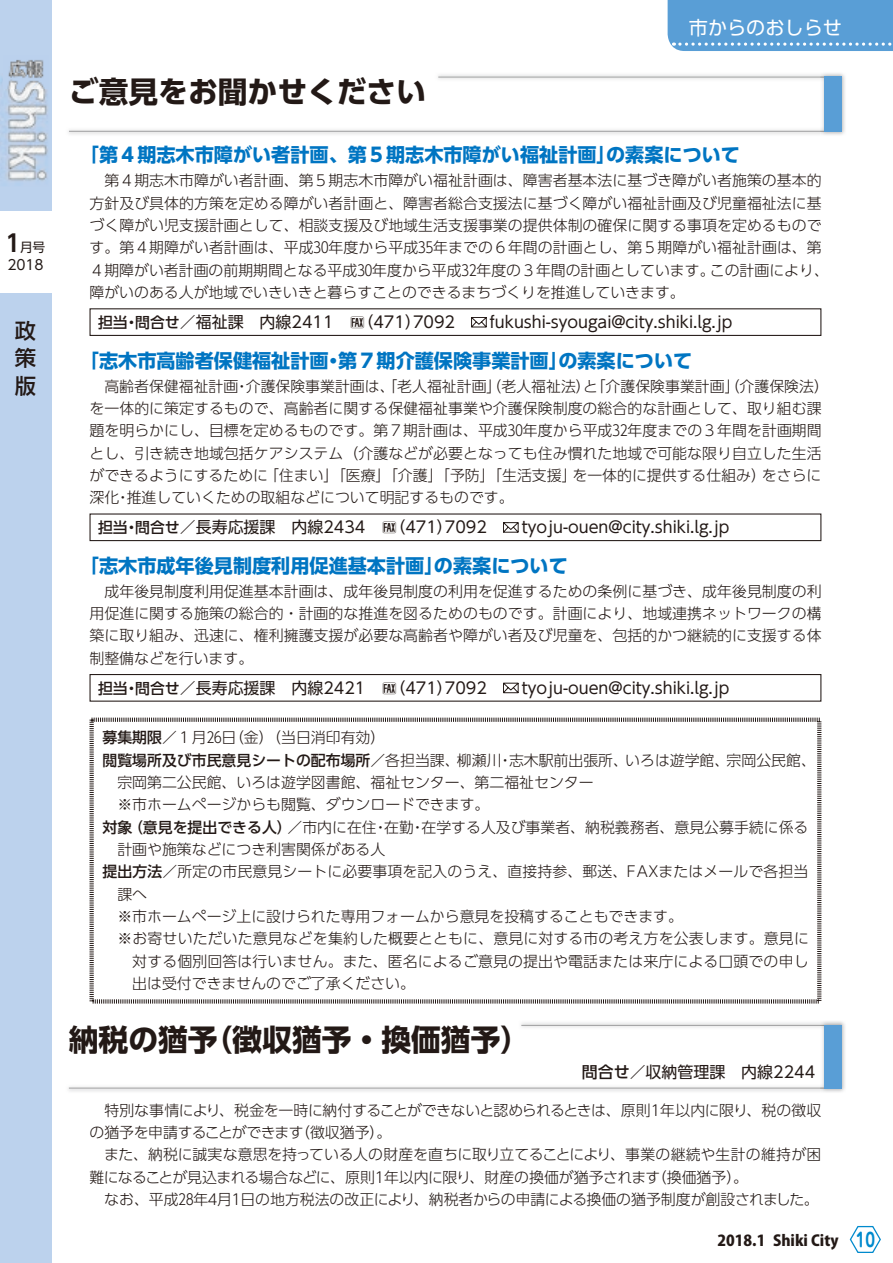
<style>
.page{position:relative;width:893px;height:1263px;background:#fff}
.page>*{position:absolute;margin:0;border:0;box-sizing:border-box;transform-origin:0 0}
.t1{font:29.7px "UD Shin Go Pro Bold 90 pv RKSJ H";color:#231916}
.t2{font:21.3px/27.6px "UD Shin Go Pro Medium 90 pv RKSJ V";color:#231916;text-align:justify}
.t3{font:19.2px "UD Shin Go Pro Bold 90 pv RKSJ H";color:#0075c2}
.t4{font:19.2px "UD Shin Go Pro Regular 90 pv RKSJ H";color:#fff}
.t5{font:15.9px "UD Shin Go Pro Regular 90 pv RKSJ H";color:#231916}
.t6{font:15px "Koz Go Pro Heavy 90 pv RKSJ H";color:#231916}
.t7{font:14.85px/22.4px "UD Shin Go Pro Light 90 pv RKSJ H";color:#231916}
.t8{font:14.85px/22.4px "UD Shin Go Pro Light 90 pv RKSJ H";letter-spacing:-.02em;color:#231916}
.t9{font:13.8px "UD Shin Go Pro Regular 90 pv RKSJ H";color:#231916}
.t10{font:12.75px "UD Shin Go Pro Regular 90 pv RKSJ H";color:#231916}
.s1{font-family:"UD Shin Go Pro De Bold 90 pv RKSJ H";font-size:23.4px}
.s2{font-family:"UD Shin Go Pro Medium 90 pv RKSJ H";font-size:14.85px}
.s3{font-family:"UD Shin Go Pro Medium 90 pv RKSJ H"}
.s4{font-family:"Jun 501 Pro Bold 90 pv RKSJ H";font-size:19.2px;color:#008acd}
</style>
<div class="page">
<div style="left:0;top:0;width:51px;height:210px;background:#bcd2ed"></div>
<div style="left:0;top:293px;width:51px;height:32px;background:#bcd2ed"></div>
<div style="left:0;top:321px;width:51px;height:942px;background:#bcd2ed"></div>
<img style="left:0;top:78px;width:48px;height:103px">
<img style="left:4px;top:60px;width:44px;height:28px">
<svg style="left:849px;top:1225px;width:32px;height:28px"></svg>
<div style="left:668px;top:0;width:225px;height:51px;background:#599ed6"></div>
<div style="left:90px;top:308px;width:731px;height:28px;border:1px solid #231916"></div>
<svg style="left:471px;top:317px;width:16px;height:10px"></svg>
<div style="left:90px;top:513px;width:731px;height:28px;border:1px solid #231916"></div>
<svg style="left:503px;top:522px;width:15px;height:10px"></svg>
<div style="left:90px;top:674px;width:731px;height:28px;border:1px solid #231916"></div>
<svg style="left:503px;top:683px;width:15px;height:10px"></svg>
<svg style="left:89px;top:717px;width:733px;height:287px"></svg>
<svg style="left:69px;top:77px;width:751px;height:55px"></svg>
<img style="left:820px;top:72px;width:26px;height:64px">
<img style="left:820px;top:77px;width:5px;height:55px">
<div style="left:825px;top:77px;width:17px;height:55px;background:#599ed6"></div>
<svg style="left:69px;top:1025px;width:751px;height:64px"></svg>
<img style="left:820px;top:1020px;width:26px;height:73px">
<img style="left:820px;top:1025px;width:5px;height:64px">
<div style="left:825px;top:1025px;width:17px;height:64px;background:#599ed6"></div>
<p class="t10" style="left:1px;top:237px;width:45px"><span class="s1">１</span>月号</p>
<p class="t9" style="left:7px;top:254px;width:38px">2018</p>
<h2 class="t2" style="left:15px;top:316px;width:22px">政策版</h2>
<h1 class="t1" style="left:69px;top:67px;width:359px">ご意見をお聞かせください</h1>
<p class="t4" style="left:689px;top:12px;width:155px">市からのおしらせ</p>
<p class="t3" style="left:80px;top:140px;width:662px">「第４期志木市障がい者計画、第５期志木市障がい福祉計画」の素案について</p>
<p class="t7" style="left:90px;top:169px;width:741px">　第４期志木市障がい者計画、第５期志木市障がい福祉計画は、障害者基本法に基づき障がい者施策の基本的方針及び具体的方策を定める障がい者計画と、障害者総合支援法に基づく障がい福祉計画及び児童福祉法に基づく障がい児支援計画として、相談支援及び地域生活支援事業の提供体制の確保に関する事項を定めるものです。第４期障がい者計画は、平成30年度から平成35年までの６年間の計画とし、第５期障がい福祉計画は、第４期障がい者計画の前期期間となる平成30年度から平成32年度の３年間の計画としています。この計画により、障がいのある人が地域でいきいきと暮らすことのできるまちづくりを推進していきます。</p>
<p class="t5" style="left:98px;top:309px;width:636px"><span class="s2">担当・問合せ</span>／福祉課　内線2411　（471）7092　 fukushi-syougai@city.shiki.lg.jp</p>
<p class="t3" style="left:80px;top:345px;width:614px">「志木市高齢者保健福祉計画・第７期介護保険事業計画」の素案について</p>
<p class="t7" style="left:89px;top:374px;width:741px">　高齢者保健福祉計画・介護保険事業計画は、「老人福祉計画」（老人福祉法）と「介護保険事業計画」（介護保険法）を一体的に策定するもので、高齢者に関する保健福祉事業や介護保険制度の総合的な計画として、取り組む課題を明らかにし、目標を定めるものです。第７期計画は、平成30年度から平成32年度までの３年間を計画期間とし、引き続き地域包括ケアシステム（介護などが必要となっても住み慣れた地域で可能な限り自立した生活ができるようにするために「住まい」「医療」「介護」「予防」「生活支援」を一体的に提供する仕組み）をさらに深化・推進していくための取組などについて明記するものです。</p>
<p class="t5" style="left:98px;top:514px;width:633px"><span class="s2">担当・問合せ</span>／長寿応援課　内線2434　（471）7092　 tyoju-ouen@city.shiki.lg.jp</p>
<p class="t3" style="left:80px;top:550px;width:489px">「志木市成年後見制度利用促進基本計画」の素案について</p>
<p class="t7" style="left:90px;top:579px;width:734px;text-align:justify">　成年後見制度利用促進基本計画は、成年後見制度の利用を促進するための条例に基づき、成年後見制度の利用促進に関する施策の総合的・計画的な推進を図るためのものです。計画により、地域連携ネットワークの構築に取り組み、迅速に、権利擁護支援が必要な高齢者や障がい者及び児童を、包括的かつ継続的に支援する体制整備などを行います。</p>
<p class="t5" style="left:98px;top:675px;width:633px"><span class="s2">担当・問合せ</span>／長寿応援課　内線2421　（471）7092　 tyoju-ouen@city.shiki.lg.jp</p>
<p class="t7" style="left:103px;top:726px;width:284px"><span class="s3">募集期限</span>／１月26日（金）（当日消印有効）</p>
<p class="t7" style="left:103px;top:748px;width:715px"><span class="s3">閲覧場所及び市民意見シートの配布場所</span>／各担当課、柳瀬川・志木駅前出張所、いろは遊学館、宗岡公民館、</p>
<p class="t7" style="left:117px;top:771px;width:478px">宗岡第二公民館、いろは遊学図書館、福祉センター、第二福祉センター</p>
<p class="t7" style="left:103px;top:793px;width:388px">　※市ホームページからも閲覧、ダウンロードできます。</p>
<p class="t7" style="left:103px;top:815px;width:707px"><span class="s3">対象（意見を提出できる人）</span>／市内に在住・在勤・在学する人及び事業者、納税義務者、意見公募手続に係る</p>
<p class="t7" style="left:117px;top:838px;width:269px">計画や施策などにつき利害関係がある人</p>
<p class="t7" style="left:103px;top:860px;width:707px"><span class="s3">提出方法</span>／所定の市民意見シートに必要事項を記入のうえ、直接持参、郵送、FAXまたはメールで各担当</p>
<p class="t7" style="left:117px;top:882px;width:31px">課へ</p>
<p class="t7" style="left:103px;top:905px;width:582px">　※市ホームページ上に設けられた専用フォームから意見を投稿することもできます。</p>
<p class="t7" style="left:103px;top:927px;width:708px">　※お寄せいただいた意見などを集約した概要とともに、意見に対する市の考え方を公表します。意見に</p>
<p class="t7" style="left:132px;top:949px;width:678px">対する個別回答は行いません。また、匿名によるご意見の提出や電話または来庁による口頭での申し</p>
<p class="t7" style="left:132px;top:972px;width:284px">出は受付できませんのでご了承ください。</p>
<h1 class="t1" style="left:69px;top:1015px;width:463px">納税の猶予（徴収猶予・換価猶予）</h1>
<p class="t5" style="left:582px;top:1059px;width:235px"><span class="s3">問合せ</span>／収納管理課　内線2244</p>
<p class="t8" style="left:89px;top:1098px;width:733px">　特別な事情により、税金を一時に納付することができないと認められるときは、原則１年以内に限り、税の徴収の猶予を申請することができます（徴収猶予）。<br>　また、納税に誠実な意思を持っている人の財産を直ちに取り立てることにより、事業の継続や生計の維持が困難になることが見込まれる場合などに、原則１年以内に限り、財産の換価が猶予されます（換価猶予）。<br>　なお、平成28年４月１日の地方税法の改正により、納税者からの申請による換価の猶予制度が創設されました。</p>
<p class="t6" style="left:717px;top:1231px;width:159px">2018.1 Shiki City <span class="s4">10</span></p>
</div>
